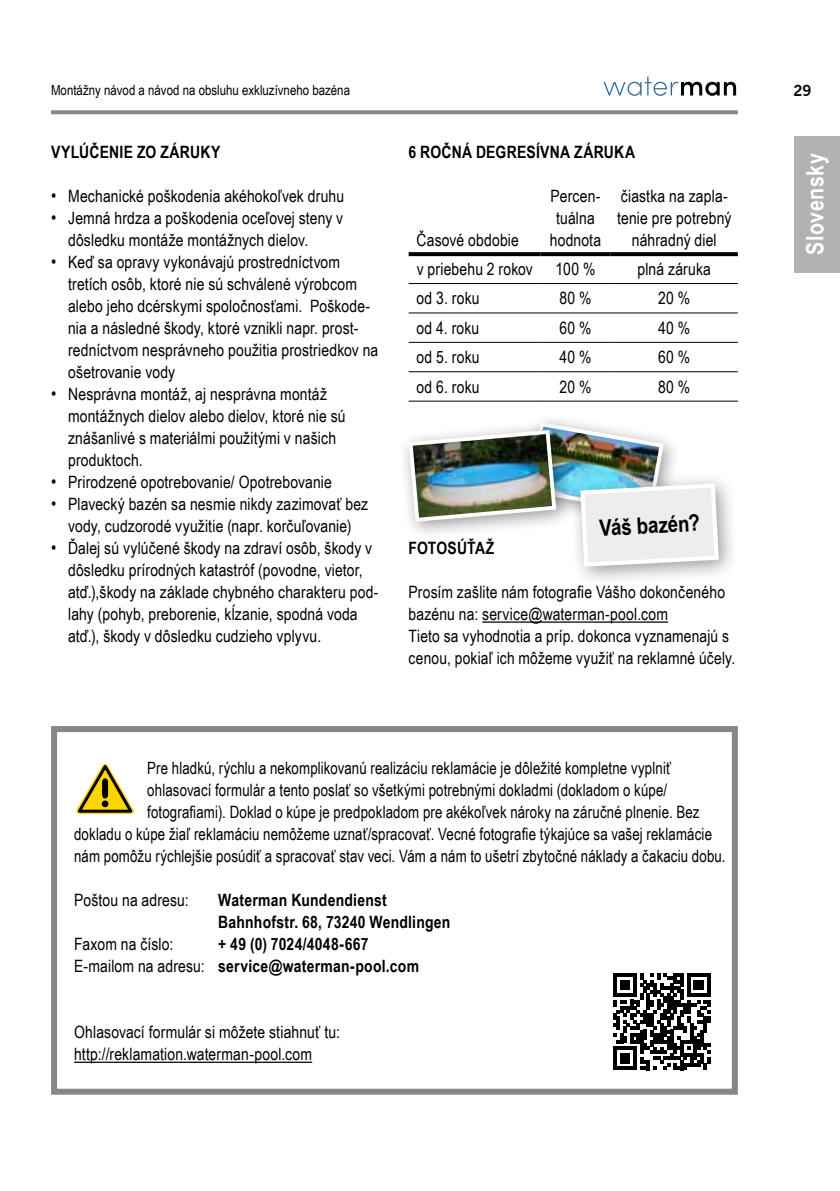
<style>
.page{position:relative;width:840px;height:1191px;background:#fff}
.page>*{position:absolute;margin:0;border:0;box-sizing:border-box;transform-origin:0 0}
.t1{font:700 24px "Arial Narrow";letter-spacing:.02em;color:#fff}
.t2{font:700 22.6px "Arial Narrow";color:#000}
.t3{font:17px/22px "Arial Narrow";letter-spacing:.01em;color:#000}
.t4{font:17px "Arial Narrow";letter-spacing:.01em;color:#000;scale:.95 1}
.t5{font:700 17px/22px "Arial Narrow";letter-spacing:.015em;color:#000}
.t6{font:700 15px "News Gothic BT";color:#000}
.t7{font:14px "Arial Narrow";color:#000}
.s1{font-size:18px}
.s2{font-weight:400}
</style>
<div class="page">
<svg style="left:51px;top:110px;width:686px;height:4px;background:#8f8f8f"></svg>
<div style="left:794px;top:136px;width:45px;height:136px;background:#b3b2b2"></div>
<svg style="left:603px;top:77px;width:132px;height:19px"></svg>
<hr style="left:74px;top:1061px;width:238px;height:1px;background:#000">
<svg style="left:76px;top:763px;width:58px;height:52px"></svg>
<div style="left:51px;top:726px;width:686px;height:368px;border:6px solid #878787"></div>
<svg style="left:613px;top:973px;width:96px;height:97px"></svg>
<hr style="left:482px;top:621px;width:185px;height:1px;background:#000">
<svg style="left:408px;top:252px;width:132px;height:4px"></svg>
<svg style="left:540px;top:252px;width:70px;height:4px"></svg>
<svg style="left:610px;top:252px;width:127px;height:4px"></svg>
<hr style="left:408px;top:283px;width:132px;height:1px;background:#000">
<hr style="left:540px;top:283px;width:70px;height:1px;background:#000">
<hr style="left:610px;top:283px;width:127px;height:1px;background:#000">
<hr style="left:408px;top:312px;width:132px;height:1px;background:#000">
<hr style="left:540px;top:312px;width:70px;height:1px;background:#000">
<hr style="left:610px;top:312px;width:127px;height:1px;background:#000">
<hr style="left:408px;top:342px;width:132px;height:1px;background:#000">
<hr style="left:540px;top:342px;width:70px;height:1px;background:#000">
<hr style="left:610px;top:342px;width:127px;height:1px;background:#000">
<hr style="left:408px;top:371px;width:132px;height:1px;background:#000">
<hr style="left:540px;top:371px;width:70px;height:1px;background:#000">
<hr style="left:610px;top:371px;width:127px;height:1px;background:#000">
<hr style="left:408px;top:400px;width:132px;height:1px;background:#000">
<hr style="left:540px;top:400px;width:70px;height:1px;background:#000">
<hr style="left:610px;top:400px;width:127px;height:1px;background:#000">
<div style="left:568px;top:471px;width:170px;height:116px;background:#000;opacity:.4"></div>
<img style="left:406px;top:420px;width:314px;height:149px">
<p class="t7" style="left:51px;top:80px;width:300px">Montážny návod a návod na obsluhu exkluzívneho bazéna</p>
<p class="t5" style="left:51px;top:140px;width:171px">VYLÚČENIE ZO ZÁRUKY</p>
<p class="t3" style="left:51px;top:184px;width:294px"><span class="s1">•</span> Mechanické poškodenia akéhokoľvek druhu</p>
<p class="t3" style="left:68px;top:206px;width:276px;text-indent:-17px"><span class="s1">•</span> Jemná hrdza a poškodenia oceľovej steny v dôsledku montáže montážnych dielov.</p>
<p class="t3" style="left:68px;top:250px;width:311px;text-indent:-17px"><span class="s1">•</span> Keď sa opravy vykonávajú prostredníctvom tretích osôb, ktoré nie sú schválené výrobcom alebo jeho dcérskymi spoločnosťami. Poškode&shy;nia a následné škody, ktoré vznikli napr. prost&shy;redníctvom nesprávneho použitia prostriedkov na ošetrovanie vody</p>
<p class="t3" style="left:68px;top:382px;width:279px;text-indent:-17px"><span class="s1">•</span> Nesprávna montáž, aj nesprávna montáž montážnych dielov alebo dielov, ktoré nie sú znášanlivé s materiálmi použitými v našich produktoch.</p>
<p class="t3" style="left:51px;top:470px;width:282px"><span class="s1">•</span> Prirodzené opotrebovanie/ Opotrebovanie</p>
<p class="t3" style="left:51px;top:492px;width:318px;text-align:center"><span class="s1">•</span> Plavecký bazén sa nesmie nikdy zazimovať bez vody, cudzorodé využitie (napr. korčuľovanie)</p>
<p class="t3" style="left:68px;top:536px;width:312px;text-indent:-17px"><span class="s1">•</span> Ďalej sú vylúčené škody na zdraví osôb, škody v dôsledku prírodných katastróf (povodne, vietor, atď.),škody na základe chybného charakteru pod&shy;lahy (pohyb, preborenie, kĺzanie, spodná voda atď.), škody v dôsledku cudzieho vplyvu.</p>
<p class="t5" style="left:408px;top:140px;width:228px">6 ROČNÁ DEGRESÍVNA ZÁRUKA</p>
<p class="t3" style="left:416px;top:228px;width:104px">Časové obdobie</p>
<p class="t3" style="left:549px;top:184px;width:53px;text-align:center">Percen&shy;tuálna hodnota</p>
<p class="t3" style="left:617px;top:184px;width:116px;text-align:center">čiastka na zapla&shy;tenie pre potrebný náhradný diel</p>
<p class="t3" style="left:416px;top:257px;width:118px">v priebehu 2 rokov</p>
<p class="t3" style="left:555px;top:257px;width:41px">100 %</p>
<p class="t3" style="left:637px;top:257px;width:75px">plná záruka</p>
<p class="t3" style="left:416px;top:287px;width:64px">od 3. roku</p>
<p class="t3" style="left:559px;top:287px;width:34px">80 %</p>
<p class="t3" style="left:658px;top:287px;width:33px">20 %</p>
<p class="t3" style="left:416px;top:316px;width:64px">od 4. roku</p>
<p class="t3" style="left:559px;top:316px;width:34px">60 %</p>
<p class="t3" style="left:657px;top:316px;width:34px">40 %</p>
<p class="t3" style="left:416px;top:345px;width:64px">od 5. roku</p>
<p class="t3" style="left:559px;top:345px;width:34px">40 %</p>
<p class="t3" style="left:657px;top:345px;width:34px">60 %</p>
<p class="t3" style="left:416px;top:375px;width:64px">od 6. roku</p>
<p class="t3" style="left:559px;top:375px;width:33px">20 %</p>
<p class="t3" style="left:657px;top:375px;width:34px">80 %</p>
<h2 class="t2" style="left:598px;top:511px;width:102px;rotate:-3deg">Váš bazén?</h2>
<p class="t5" style="left:408px;top:536px;width:87px">FOTOSÚŤAŽ</p>
<p class="t3" style="left:408px;top:580px;width:328px">Prosím zašlite nám fotografie Vášho dokončeného bazénu na: service@waterman-pool.com<br>Tieto sa vyhodnotia a príp. dokonca vyznamenajú s cenou, pokiaľ ich môžeme využiť na reklamné účely.</p>
<p class="t4" style="left:147px;top:756px;width:552px">Pre hladkú, rýchlu a nekomplikovanú realizáciu reklamácie je dôležité kompletne vyplniť</p>
<p class="t4" style="left:147px;top:778px;width:548px">ohlasovací formulár a tento poslať so všetkými potrebnými dokladmi (dokladom o kúpe/</p>
<p class="t4" style="left:147px;top:800px;width:582px">fotografiami). Doklad o kúpe je predpokladom pre akékoľvek nároky na záručné plnenie. Bez</p>
<p class="t4" style="left:74px;top:822px;width:672px">dokladu o kúpe žiaľ reklamáciu nemôžeme uznať/spracovať. Vecné fotografie týkajúce sa vašej reklamácie</p>
<p class="t4" style="left:74px;top:844px;width:687px">nám pomôžu rýchlejšie posúdiť a spracovať stav veci. Vám a nám to ušetrí zbytočné náklady a čakaciu dobu.</p>
<p class="t3" style="left:74px;top:888px;width:116px">Poštou na adresu:</p>
<p class="t5" style="left:218px;top:888px;width:233px">Waterman Kundendienst<br>Bahnhofstr. 68, 73240 Wendlingen</p>
<p class="t3" style="left:74px;top:932px;width:100px">Faxom na číslo:</p>
<p class="t5" style="left:74px;top:932px;width:346px;text-indent:144px">+ 49 (0) 7024/4048-667<br><span class="s2">E-mailom na adresu:</span> service@waterman-pool.com</p>
<p class="t3" style="left:74px;top:1020px;width:267px">Ohlasovací formulár si môžete stiahnuť tu: http://reklamation.waterman-pool.com</p>
<p class="t6" style="left:793px;top:82px;width:20px">29</p>
<h1 class="t1" style="left:796px;top:255px;width:103px;rotate:-90deg">Slovensky</h1>
</div>
